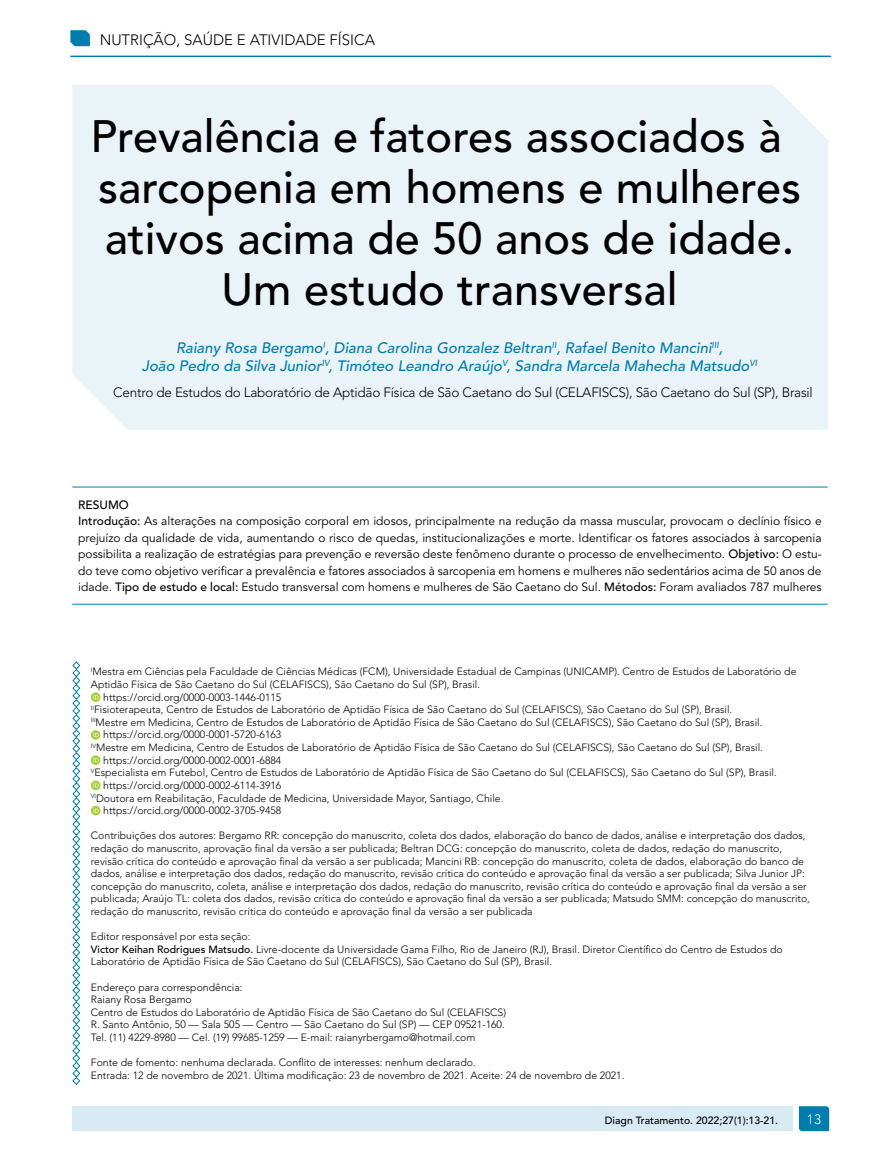
<style>
.page{position:relative;width:893px;height:1170px;background:#fff}
.page>*{position:absolute;margin:0;border:0;box-sizing:border-box;transform-origin:0 0}
.t1{font:500 45px/51px "Avenir LT Std";color:#000;text-align:center}
.t2{font:italic 500 15px/18px "Avenir LT Std";color:#007dac;text-align:center}
.t3{font:300 15px "Avenir LT Std";color:#000}
.t4{font:300 13.5px "Avenir LT Std";letter-spacing:-.015em;color:#000}
.t5{font:300 13.5px "Avenir LT Std";color:#fff}
.t6{font:12px/16.5px "Avenir LT Std";color:#000}
.t7{font:300 10.5px/12.6px "Avenir LT Std";color:#000}
.t8{font:500 10.5px "Avenir LT Std";color:#000}
.s1{font-weight:500}
</style>
<div class="page">
<div style="left:72px;top:85px;width:756px;height:344px;background:#e9f3f8"></div>
<svg style="left:72px;top:661px;width:9px;height:424px"></svg>
<svg style="left:91px;top:692px;width:9px;height:10px"></svg>
<svg style="left:93px;top:694px;width:6px;height:5px"></svg>
<svg style="left:91px;top:730px;width:9px;height:9px"></svg>
<svg style="left:93px;top:731px;width:6px;height:6px"></svg>
<svg style="left:91px;top:755px;width:9px;height:10px"></svg>
<svg style="left:93px;top:757px;width:6px;height:5px"></svg>
<svg style="left:91px;top:780px;width:9px;height:10px"></svg>
<svg style="left:93px;top:782px;width:6px;height:5px"></svg>
<svg style="left:91px;top:805px;width:9px;height:10px"></svg>
<svg style="left:93px;top:807px;width:6px;height:5px"></svg>
<hr style="left:72px;top:486px;width:756px;height:1px;background:#007dac">
<hr style="left:72px;top:603px;width:756px;height:1px;background:#007dac">
<svg style="left:70px;top:30px;width:20px;height:16px"></svg>
<hr style="left:70px;top:56px;width:761px;height:1px;background:#007dac">
<svg style="left:799px;top:1106px;width:30px;height:24px"></svg>
<div style="left:72px;top:1106px;width:721px;height:24px;background:#d8eaf4"></div>
<h2 class="t3" style="left:100px;top:31px;width:277px">NUTRIÇÃO, SAÚDE E ATIVIDADE FÍSICA</h2>
<h1 class="t1" style="left:90px;top:112px;width:712px">Prevalência e fatores associados à sarcopenia em homens e mulheres ativos acima de 50 anos de idade.<br>Um estudo transversal</h1>
<h2 class="t2" style="left:142px;top:339px;width:617px">Raiany Rosa Bergamo<sup>I</sup>, Diana Carolina Gonzalez Beltran<sup>II</sup>, Rafael Benito Mancini<sup>III</sup>,<br>João Pedro da Silva Junior<sup>IV</sup>, Timóteo Leandro Araújo<sup>V</sup>, Sandra Marcela Mahecha Matsudo<sup>VI</sup></h2>
<p class="t4" style="left:113px;top:384px;width:701px">Centro de Estudos do Laboratório de Aptidão Física de São Caetano do Sul (CELAFISCS), São Caetano do Sul (SP), Brasil</p>
<p class="t6" style="left:78px;top:497px;width:745px"><span class="s1">RESUMO<br>Introdução:</span> As alterações na composição corporal em idosos, principalmente na redução da massa muscular, provocam o declínio físico e prejuízo da qualidade de vida, aumentando o risco de quedas, institucionalizações e morte. Identificar os fatores associados à sarcopenia possibilita a realização de estratégias para prevenção e reversão deste fenômeno durante o processo de envelhecimento. <span class="s1">Objetivo:</span> O estu&shy;do teve como objetivo verificar a prevalência e fatores associados à sarcopenia em homens e mulheres não sedentários acima de 50 anos de idade. <span class="s1">Tipo de estudo e local:</span> Estudo transversal com homens e mulheres de São Caetano do Sul. <span class="s1">Métodos:</span> Foram avaliados 787 mulheres</p>
<p class="t7" style="left:91px;top:665px;width:707px"><sup>I</sup>Mestra em Ciências pela Faculdade de Ciências Médicas (FCM), Universidade Estadual de Campinas (UNICAMP). Centro de Estudos de Laboratório de</p>
<p class="t7" style="left:91px;top:678px;width:391px">Aptidão Física de São Caetano do Sul (CELAFISCS), São Caetano do Sul (SP), Brasil.</p>
<p class="t7" style="left:103px;top:690px;width:180px">https://orcid.org/0000-0003-1446-0115</p>
<p class="t7" style="left:91px;top:703px;width:643px"><sup>II</sup>Fisioterapeuta, Centro de Estudos de Laboratório de Aptidão Física de São Caetano do Sul (CELAFISCS), São Caetano do Sul (SP), Brasil.</p>
<p class="t7" style="left:91px;top:716px;width:673px"><sup>III</sup>Mestre em Medicina, Centro de Estudos de Laboratório de Aptidão Física de São Caetano do Sul (CELAFISCS), São Caetano do Sul (SP), Brasil.</p>
<p class="t7" style="left:103px;top:728px;width:180px">https://orcid.org/0000-0001-5720-6163</p>
<p class="t7" style="left:91px;top:741px;width:674px"><sup>IV</sup>Mestre em Medicina, Centro de Estudos de Laboratório de Aptidão Física de São Caetano do Sul (CELAFISCS), São Caetano do Sul (SP), Brasil.</p>
<p class="t7" style="left:103px;top:753px;width:180px">https://orcid.org/0000-0002-0001-6884</p>
<p class="t7" style="left:91px;top:766px;width:687px"><sup>V</sup>Especialista em Futebol, Centro de Estudos de Laboratório de Aptidão Física de São Caetano do Sul (CELAFISCS), São Caetano do Sul (SP), Brasil.</p>
<p class="t7" style="left:103px;top:779px;width:180px">https://orcid.org/0000-0002-6114-3916</p>
<p class="t7" style="left:91px;top:791px;width:414px"><sup>VI</sup>Doutora em Reabilitação, Faculdade de Medicina, Universidade Mayor, Santiago, Chile.</p>
<p class="t7" style="left:103px;top:804px;width:180px">https://orcid.org/0000-0002-3705-9458</p>
<p class="t7" style="left:91px;top:829px;width:721px">Contribuições dos autores: Bergamo RR: concepção do manuscrito, coleta dos dados, elaboração do banco de dados, análise e interpretação dos dados, redação do manuscrito, aprovação final da versão a ser publicada; Beltran DCG: concepção do manuscrito, coleta de dados, redação do manuscrito, revisão crítica do conteúdo e aprovação final da versão a ser publicada; Mancini RB: concepção do manuscrito, coleta de dados, elaboração do banco de dados, análise e interpretação dos dados, redação do manuscrito, revisão crítica do conteúdo e aprovação final da versão a ser publicada; Silva Junior JP: concepção do manuscrito, coleta, análise e interpretação dos dados, redação do manuscrito, revisão crítica do conteúdo e aprovação final da versão a ser publicada; Araújo TL: coleta dos dados, revisão crítica do conteúdo e aprovação final da versão a ser publicada; Matsudo SMM: concepção do manuscrito, redação do manuscrito, revisão crítica do conteúdo e aprovação final da versão a ser publicada</p>
<p class="t7" style="left:91px;top:930px;width:693px">Editor responsável por esta seção:<br><span class="s1">Victor Keihan Rodrigues Matsudo.</span> Livre-docente da Universidade Gama Filho, Rio de Janeiro (RJ), Brasil. Diretor Científico do Centro de Estudos do<br>Laboratório de Aptidão Física de São Caetano do Sul (CELAFISCS), São Caetano do Sul (SP), Brasil.</p>
<p class="t7" style="left:91px;top:980px;width:417px">Endereço para correspondência:<br>Raiany Rosa Bergamo<br>Centro de Estudos do Laboratório de Aptidão Física de São Caetano do Sul (CELAFISCS)<br>R. Santo Antônio, 50 — Sala 505 — Centro — São Caetano do Sul (SP) — CEP 09521-160.<br>Tel. (11) 4229-8980 — Cel. (19) 99685-1259 — E-mail: raianyrbergamo@hotmail.com</p>
<p class="t7" style="left:91px;top:1056px;width:535px">Fonte de fomento: nenhuma declarada. Conflito de interesses: nenhum declarado.<br>Entrada: 12 de novembro de 2021. Última modificação: 23 de novembro de 2021. Aceite: 24 de novembro de 2021.</p>
<p class="t8" style="left:605px;top:1114px;width:175px">Diagn Tratamento. 2022;27(1):13-21.</p>
<p class="t5" style="left:807px;top:1111px;width:16px">13</p>
</div>
